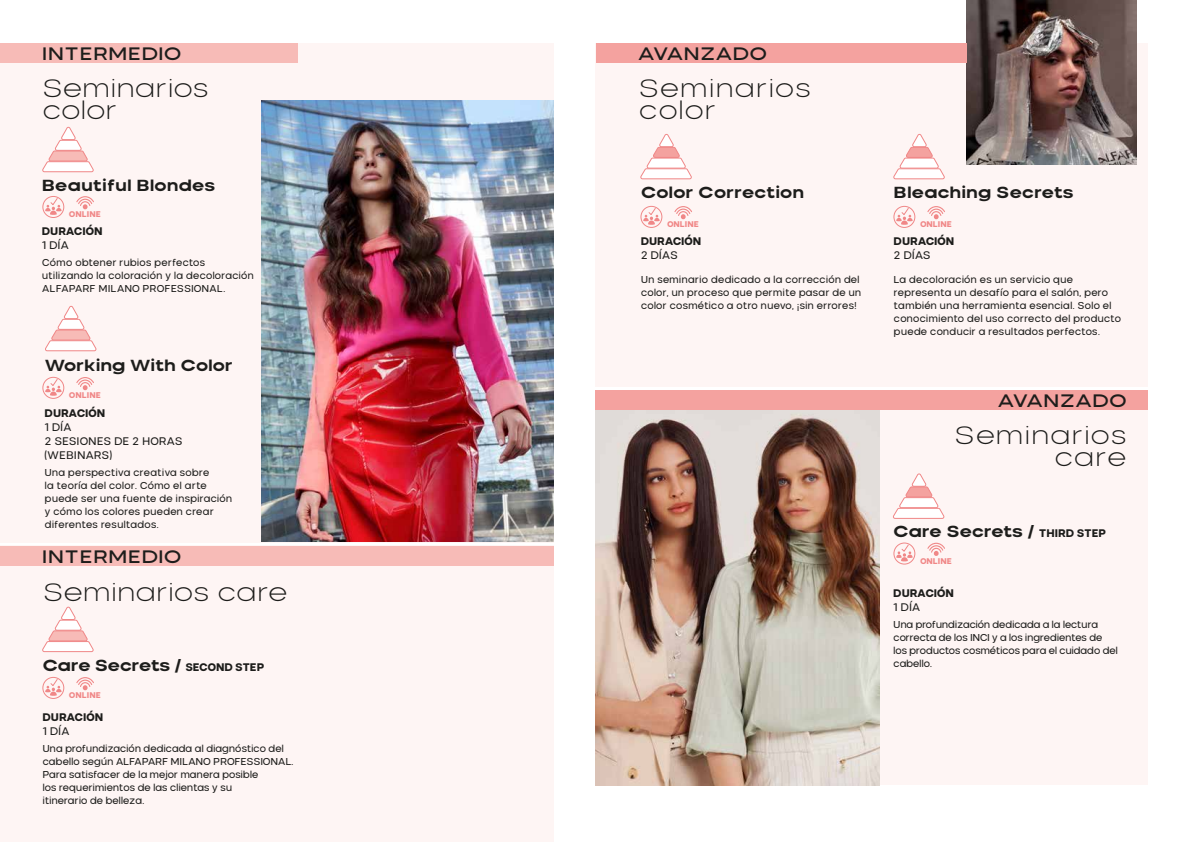
<style>
.page{position:relative;width:1191px;height:842px;background:#fff}
.page>*{position:absolute;margin:0;border:0;box-sizing:border-box;transform-origin:0 0}
.t1{font:200 expanded 25px/22px "Nominee";letter-spacing:-.025em;color:#1d1d1b}
.t2{font:200 expanded 25px/22px "Nominee";letter-spacing:-.05em;color:#1d1d1b}
.t3{font:200 expanded 25px "Nominee";letter-spacing:-.045em;color:#1d1d1b}
.t4{font:500 expanded 18px "Nominee";letter-spacing:-.005em;color:#1d1d1b}
.t5{font:800 expanded 16px "Nominee";letter-spacing:-.02em;color:#1d1d1b}
.t6{font:800 expanded 16px "Nominee";letter-spacing:-.04em;color:#1d1d1b}
.t7{font:500 11px/14px "Nominee";letter-spacing:-.025em;color:#1d1d1b}
.t8{font:800 11px "Nominee";letter-spacing:-.025em;color:#1d1d1b}
.t9{font:500 10px/13px "Nominee";letter-spacing:-.035em;color:#1d1d1b}
.t10{font:500 10px/13px "Nominee";letter-spacing:-.06em;color:#1d1d1b}
.t11{font:800 8.2px "Nominee";letter-spacing:.01em;color:#f08787}
.s1{font-stretch:normal;font-size:11px}
</style>
<div class="page">
<div style="left:0;top:43px;width:553px;height:500px;background:#fef5f4"></div>
<div style="left:0;top:546px;width:553px;height:296px;background:#fef5f4"></div>
<svg style="left:42px;top:606px;width:52px;height:46px"></svg>
<svg style="left:42px;top:127px;width:52px;height:45px"></svg>
<svg style="left:45px;top:306px;width:51px;height:45px"></svg>
<div style="left:0;top:43px;width:298px;height:20px;background:#f7bbb7"></div>
<div style="left:0;top:546px;width:553px;height:20px;background:#f7bbb7"></div>
<img style="left:262px;top:100px;width:291px;height:441px">
<div style="left:595px;top:43px;width:553px;height:344px;background:#fef5f4"></div>
<div style="left:595px;top:402px;width:553px;height:383px;background:#fef5f4"></div>
<svg style="left:640px;top:134px;width:51px;height:45px"></svg>
<svg style="left:893px;top:134px;width:51px;height:45px"></svg>
<svg style="left:893px;top:473px;width:51px;height:46px"></svg>
<img style="left:967px;top:0;width:170px;height:164px">
<img style="left:595px;top:410px;width:284px;height:375px">
<div style="left:596px;top:43px;width:371px;height:20px;background:#f4a29f"></div>
<div style="left:595px;top:390px;width:553px;height:20px;background:#f4a29f"></div>
<svg style="left:76px;top:196px;width:18px;height:13px"></svg>
<svg style="left:45px;top:197px;width:17px;height:18px"></svg>
<div style="left:43px;top:196px;width:21px;height:22px;border:1px solid #f08787;border-radius:50%"></div>
<svg style="left:76px;top:377px;width:18px;height:13px"></svg>
<svg style="left:45px;top:378px;width:17px;height:18px"></svg>
<div style="left:43px;top:377px;width:21px;height:22px;border:1px solid #f08787;border-radius:50%"></div>
<svg style="left:76px;top:677px;width:18px;height:13px"></svg>
<svg style="left:45px;top:678px;width:17px;height:18px"></svg>
<div style="left:43px;top:677px;width:21px;height:22px;border:1px solid #f08787;border-radius:50%"></div>
<svg style="left:674px;top:206px;width:18px;height:13px"></svg>
<svg style="left:643px;top:207px;width:16px;height:18px"></svg>
<div style="left:640px;top:206px;width:22px;height:22px;border:1px solid #f08787;border-radius:50%"></div>
<svg style="left:927px;top:206px;width:18px;height:13px"></svg>
<svg style="left:896px;top:207px;width:16px;height:18px"></svg>
<div style="left:893px;top:206px;width:22px;height:22px;border:1px solid #f08787;border-radius:50%"></div>
<svg style="left:927px;top:543px;width:18px;height:13px"></svg>
<svg style="left:896px;top:544px;width:16px;height:18px"></svg>
<div style="left:893px;top:543px;width:22px;height:21px;border:1px solid #f08787;border-radius:50%"></div>
<h2 class="t4" style="left:42px;top:43px;width:141px">INTERMEDIO</h2>
<h1 class="t2" style="left:42px;top:77px;width:169px">Seminarios color</h1>
<h3 class="t5" style="left:42px;top:175px;width:175px">Beautiful Blondes</h3>
<p class="t8" style="left:42px;top:224px;width:62px">DURACIÓN</p>
<p class="t7" style="left:42px;top:238px;width:29px">1 DÍA</p>
<p class="t9" style="left:42px;top:256px;width:214px">Cómo obtener rubios perfectos utilizando la coloración y la decoloración<br>ALFAPARF MILANO PROFESSIONAL.</p>
<p class="t11" style="left:69px;top:209px;width:33px">ONLINE</p>
<h3 class="t5" style="left:45px;top:356px;width:190px">Working With Color</h3>
<p class="t8" style="left:45px;top:406px;width:62px">DURACIÓN</p>
<p class="t7" style="left:45px;top:420px;width:139px">1 DÍA<br>2 SESIONES DE 2 HORAS (WEBINARS)</p>
<p class="t9" style="left:45px;top:466px;width:189px">Una perspectiva creativa sobre<br>la teoría del color. Cómo el arte puede ser una fuente de inspiración y cómo los colores pueden crear diferentes resultados.</p>
<p class="t11" style="left:69px;top:390px;width:33px">ONLINE</p>
<h2 class="t4" style="left:42px;top:546px;width:141px">INTERMEDIO</h2>
<h1 class="t3" style="left:42px;top:577px;width:247px">Seminarios care</h1>
<h3 class="t6" style="left:42px;top:655px;width:223px">Care Secrets / <span class="s1">SECOND STEP</span></h3>
<p class="t8" style="left:42px;top:710px;width:62px">DURACIÓN</p>
<p class="t7" style="left:42px;top:724px;width:29px">1 DÍA</p>
<p class="t9" style="left:42px;top:742px;width:253px">Una profundización dedicada al diagnóstico del cabello según ALFAPARF MILANO PROFESSIONAL.<br>Para satisfacer de la mejor manera posible<br>los requerimientos de las clientas y su<br>itinerario de belleza.</p>
<p class="t11" style="left:69px;top:690px;width:33px">ONLINE</p>
<h2 class="t4" style="left:638px;top:43px;width:131px">AVANZADO</h2>
<h1 class="t1" style="left:638px;top:77px;width:175px">Seminarios color</h1>
<h3 class="t5" style="left:640px;top:183px;width:165px">Color Correction</h3>
<p class="t8" style="left:640px;top:234px;width:62px">DURACIÓN</p>
<p class="t7" style="left:640px;top:248px;width:39px">2 DÍAS</p>
<p class="t9" style="left:640px;top:273px;width:222px">Un seminario dedicado a la corrección del color, un proceso que permite pasar de un color cosmético a otro nuevo, ¡sin errores!</p>
<h3 class="t5" style="left:893px;top:183px;width:182px">Bleaching Secrets</h3>
<p class="t8" style="left:893px;top:234px;width:62px">DURACIÓN</p>
<p class="t7" style="left:893px;top:248px;width:39px">2 DÍAS</p>
<p class="t9" style="left:893px;top:273px;width:229px">La decoloración es un servicio que representa un desafío para el salón, pero también una herramienta esencial. Solo el conocimiento del uso correcto del producto puede conducir a resultados perfectos.</p>
<p class="t11" style="left:667px;top:219px;width:33px">ONLINE</p>
<p class="t11" style="left:920px;top:219px;width:33px">ONLINE</p>
<h2 class="t4" style="left:997px;top:390px;width:131px">AVANZADO</h2>
<h1 class="t1" style="left:954px;top:423px;width:175px;text-align:right">Seminarios care</h1>
<h3 class="t5" style="left:893px;top:521px;width:214px">Care Secrets / <span class="s1">THIRD STEP</span></h3>
<p class="t11" style="left:920px;top:556px;width:33px">ONLINE</p>
<p class="t8" style="left:893px;top:586px;width:62px">DURACIÓN</p>
<p class="t7" style="left:893px;top:600px;width:29px">1 DÍA</p>
<p class="t10" style="left:893px;top:618px;width:226px">Una profundización dedicada a la lectura correcta de los INCI y a los ingredientes de los productos cosméticos para el cuidado del cabello.</p>
</div>
